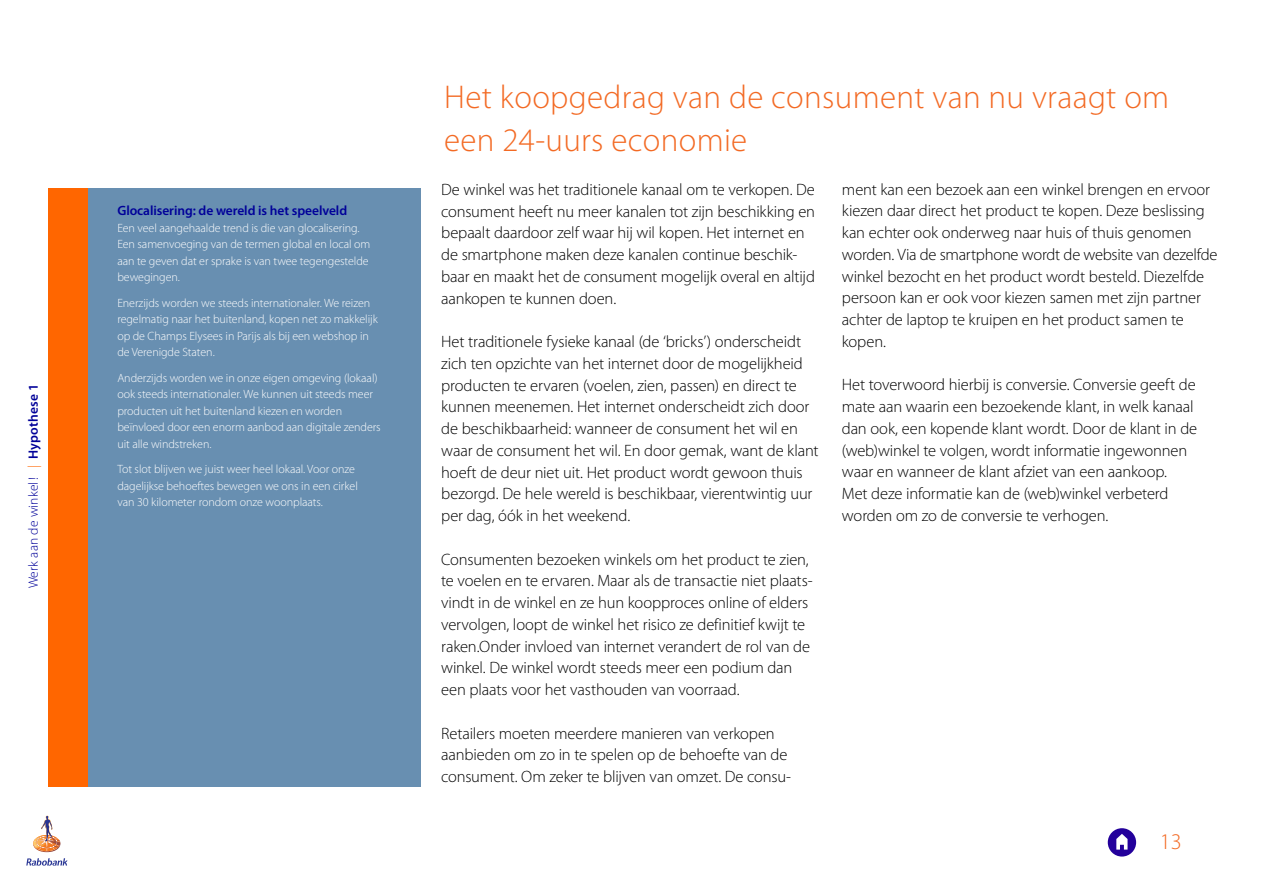
<style>
.page{position:relative;width:1263px;height:893px;background:#fff}
.page>*{position:absolute;margin:0;border:0;box-sizing:border-box;transform-origin:0 0}
.t1{font:300 33px/43.5px "Myriad Pro";letter-spacing:.01em;color:#f36a24}
.t2{font:300 22.5px "Myriad Pro";color:#f36a24}
.t3{font:300 16.5px/21.8px "Myriad Pro";letter-spacing:-.01em;color:#000}
.t4{font:600 13.5px "Myriad Pro";letter-spacing:-.005em;color:#009}
.t5{font:300 13.5px "Myriad Pro";letter-spacing:.01em;color:#009}
.t6{font:300 12px/16.5px "Myriad Pro";letter-spacing:-.005em;color:#fff}
.s1{color:#f60}
.s2{font-weight:600}
</style>
<div class="page">
<div style="left:88px;top:188px;width:333px;height:599px;background:#688fb1"></div>
<div style="left:44px;top:188px;width:44px;height:599px;background:#f60"></div>
<div style="left:0;top:0;width:48px;height:893px;background:#fff"></div>
<svg style="left:26px;top:858px;width:42px;height:8px"></svg>
<svg style="left:33px;top:815px;width:28px;height:37px"></svg>
<div style="left:1108px;top:828px;width:28px;height:28px;background:#23009b;border-radius:50%"></div>
<svg style="left:1116px;top:834px;width:11px;height:16px"></svg>
<p class="t5" style="left:25px;top:588px;width:206px;rotate:-90deg">Werk aan de winkel! <span class="s1">|</span> <span class="s2">Hypothese 1</span></p>
<p class="t4" style="left:117px;top:202px;width:231px">Glocalisering: de wereld is het speelveld</p>
<p class="t6" style="left:117px;top:219px;width:254px">Een veel aangehaalde trend is die van glocalisering.<br>Een samenvoeging van de termen global en local om aan te geven dat er sprake is van twee tegengestelde bewegingen.</p>
<p class="t6" style="left:117px;top:294px;width:262px">Enerzijds worden we steeds internationaler. We reizen regelmatig naar het buitenland, kopen net zo makkelijk op de Champs Elysees in Parijs als bij een webshop in de Verenigde Staten.</p>
<p class="t6" style="left:117px;top:369px;width:265px">Anderzijds worden we in onze eigen omgeving (lokaal) ook steeds internationaler. We kunnen uit steeds meer producten uit het buitenland kiezen en worden beïnvloed door een enorm aanbod aan digitale zenders uit alle windstreken.</p>
<p class="t6" style="left:117px;top:461px;width:242px">Tot slot blijven we juist weer heel lokaal. Voor onze dagelijkse behoeftes bewegen we ons in een cirkel van 30 kilometer rondom onze woonplaats.</p>
<h1 class="t1" style="left:444px;top:75px;width:726px">Het koopgedrag van de consument van nu vraagt om een 24-uurs economie</h1>
<p class="t3" style="left:441px;top:178px;width:375px">De winkel was het traditionele kanaal om te verkopen. De consument heeft nu meer kanalen tot zijn beschikking en bepaalt daardoor zelf waar hij wil kopen. Het internet en de smartphone maken deze kanalen continue beschik&shy;baar en maakt het de consument mogelijk overal en altijd aankopen te kunnen doen.</p>
<p class="t3" style="left:441px;top:330px;width:379px">Het traditionele fysieke kanaal (de ‘bricks’) onderscheidt zich ten opzichte van het internet door de mogelijkheid producten te ervaren (voelen, zien, passen) en direct te kunnen meenemen. Het internet onderscheidt zich door de beschikbaarheid: wanneer de consument het wil en waar de consument het wil. En door gemak, want de klant hoeft de deur niet uit. Het product wordt gewoon thuis bezorgd. De hele wereld is beschikbaar, vierentwintig uur per dag, óók in het weekend.</p>
<p class="t3" style="left:441px;top:548px;width:373px">Consumenten bezoeken winkels om het product te zien, te voelen en te ervaren. Maar als de transactie niet plaats&shy;vindt in de winkel en ze hun koopproces online of elders vervolgen, loopt de winkel het risico ze definitief kwijt te raken.Onder invloed van internet verandert de rol van de winkel. De winkel wordt steeds meer een podium dan een plaats voor het vasthouden van voorraad.</p>
<p class="t3" style="left:441px;top:722px;width:351px">Retailers moeten meerdere manieren van verkopen aanbieden om zo in te spelen op de behoefte van de consument. Om zeker te blijven van omzet. De consu-</p>
<p class="t3" style="left:842px;top:178px;width:377px">ment kan een bezoek aan een winkel brengen en ervoor kiezen daar direct het product te kopen. Deze beslissing kan echter ook onderweg naar huis of thuis genomen worden. Via de smartphone wordt de website van dezelfde winkel bezocht en het product wordt besteld. Diezelfde persoon kan er ook voor kiezen samen met zijn partner achter de laptop te kruipen en het product samen te kopen.</p>
<p class="t3" style="left:842px;top:374px;width:357px">Het toverwoord hierbij is conversie. Conversie geeft de mate aan waarin een bezoekende klant, in welk kanaal dan ook, een kopende klant wordt. Door de klant in de (web)winkel te volgen, wordt informatie ingewonnen waar en wanneer de klant afziet van een aankoop.<br>Met deze informatie kan de (web)winkel verbeterd worden om zo de conversie te verhogen.</p>
<h2 class="t2" style="left:1160px;top:827px;width:23px">13</h2>
</div>
